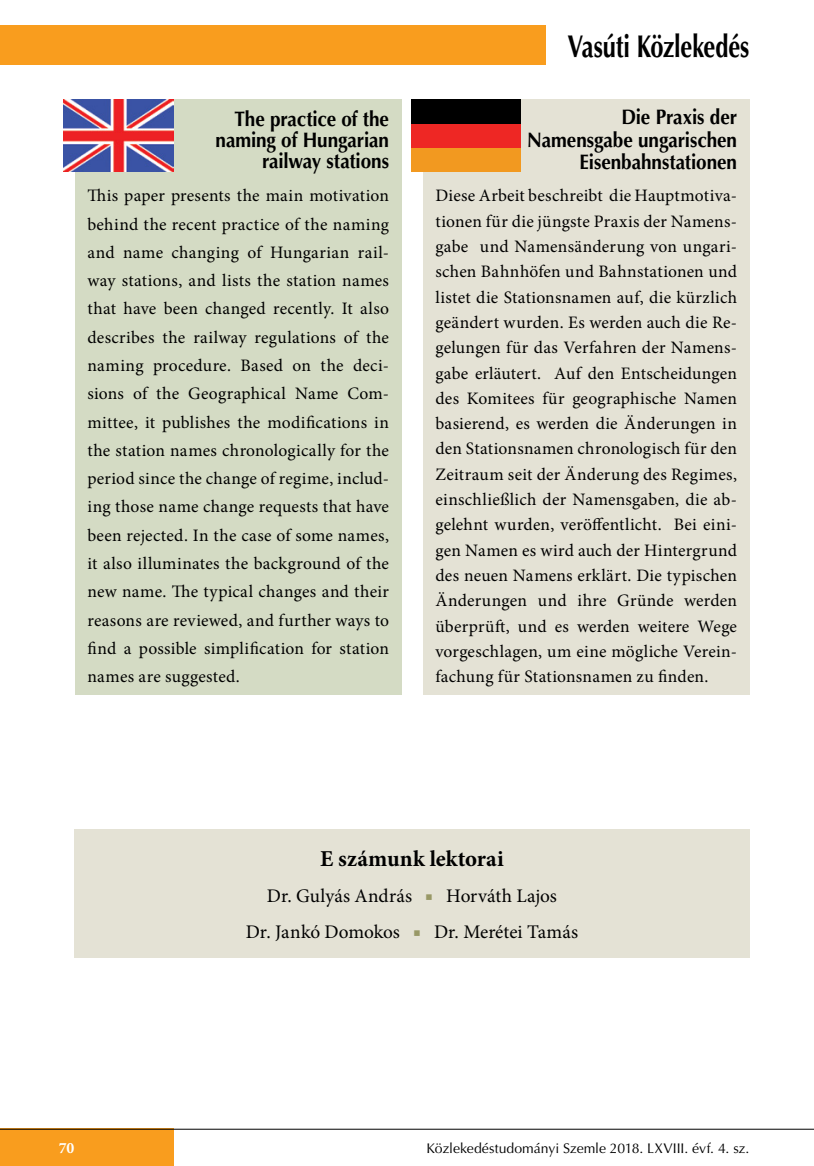
<style>
.page{position:relative;width:814px;height:1166px;background:#fff}
.page>*{position:absolute;margin:0;border:0;box-sizing:border-box;transform-origin:0 0}
.t1{font:700 31.5px "Optima CE";letter-spacing:-.005em;color:#000;scale:.75 1}
.t2{font:700 22.75px "Minion Pro";letter-spacing:.005em;color:#000}
.t3{font:700 21px/21px "Optima";letter-spacing:-.005em;color:#000;text-align:right;scale:.9 1}
.t4{font:19.25px/35.9px "Minion Pro";color:#000;text-align:center}
.t5{font:17.5px/25.4px "Minion Pro";letter-spacing:.01em;color:#000;text-align:justify}
.t6{font:700 15.75px "Minion Pro";color:#fff}
.t7{font:14px "Optima CE";color:#000}
.s1{color:#989866}
</style>
<div class="page">
<div style="left:0;top:25px;width:546px;height:39px;background:#f99d1e"></div>
<div style="left:0;top:1129px;width:174px;height:37px;background:#f99d1e"></div>
<hr style="left:0;top:1129px;width:814px;height:1px;background:#000">
<div style="left:75px;top:99px;width:326px;height:595px;background:#d4dbc4"></div>
<img style="left:64px;top:99px;width:109px;height:72px">
<div style="left:423px;top:99px;width:326px;height:596px;background:#e4e2d5"></div>
<div style="left:411px;top:147px;width:109px;height:24px;background:#f29920"></div>
<div style="left:411px;top:123px;width:109px;height:24px;background:#ee2724"></div>
<div style="left:411px;top:99px;width:109px;height:24px;background:#000"></div>
<div style="left:74px;top:829px;width:675px;height:128px;background:#e4e2d5"></div>
<p class="t3" style="left:215px;top:108px;width:194px">The practice of the naming of Hungarian railway stations</p>
<p class="t5" style="left:87px;top:182px;width:303px;line-height:28.3px">This paper presents the main motivation behind the recent practice of the naming and name changing of Hungarian rail&shy;way stations, and lists the station names that have been changed recently. It also describes the railway regulations of the naming procedure. Based on the deci&shy;sions of the Geographical Name Com&shy;mittee, it publishes the modifications in the station names chronologically for the period since the change of regime, includ&shy;ing those name change requests that have been rejected. In the case of some names, it also illuminates the background of the new name. The typical changes and their reasons are reviewed, and further ways to find a possible simplification for station names are suggested.</p>
<h1 class="t1" style="left:567px;top:26px;width:244px">Vasúti Közlekedés</h1>
<p class="t3" style="left:527px;top:106px;width:234px;line-height:22.8px">Die Praxis der<br>Namensgabe ungarischen<br>Eisenbahnstationen</p>
<p class="t5" style="left:435px;top:183px;width:303px">Diese Arbeit beschreibt die Hauptmotiva&shy;tionen für die jüngste Praxis der Namens&shy;gabe und Namensänderung von ungari&shy;schen Bahnhöfen und Bahnstationen und listet die Stationsnamen auf, die kürzlich geändert wurden. Es werden auch die Re&shy;gelungen für das Verfahren der Namens&shy;gabe erläutert. Auf den Entscheidungen des Komitees für geographische Namen basierend, es werden die Änderungen in den Stationsnamen chronologisch für den Zeitraum seit der Änderung des Regimes, einschließlich der Namensgaben, die ab&shy;gelehnt wurden, veröffentlicht. Bei eini&shy;gen Namen es wird auch der Hintergrund des neuen Namens erklärt. Die typischen Änderungen und ihre Gründe werden überprüft, und es werden weitere Wege vorgeschlagen, um eine mögliche Verein&shy;fachung für Stationsnamen zu finden.</p>
<p class="t2" style="left:320px;top:842px;width:185px">E számunk lektorai</p>
<p class="t4" style="left:246px;top:877px;width:334px">Dr. Gulyás András <span class="s1">■</span> Horváth Lajos<br>Dr. Jankó Domokos <span class="s1">■</span> Dr. Merétei Tamás</p>
<p class="t6" style="left:59px;top:1137px;width:17px">70</p>
<p class="t7" style="left:426px;top:1139px;width:324px">Közlekedéstudományi Szemle 2018. LXVIII. évf. 4. sz.</p>
</div>
